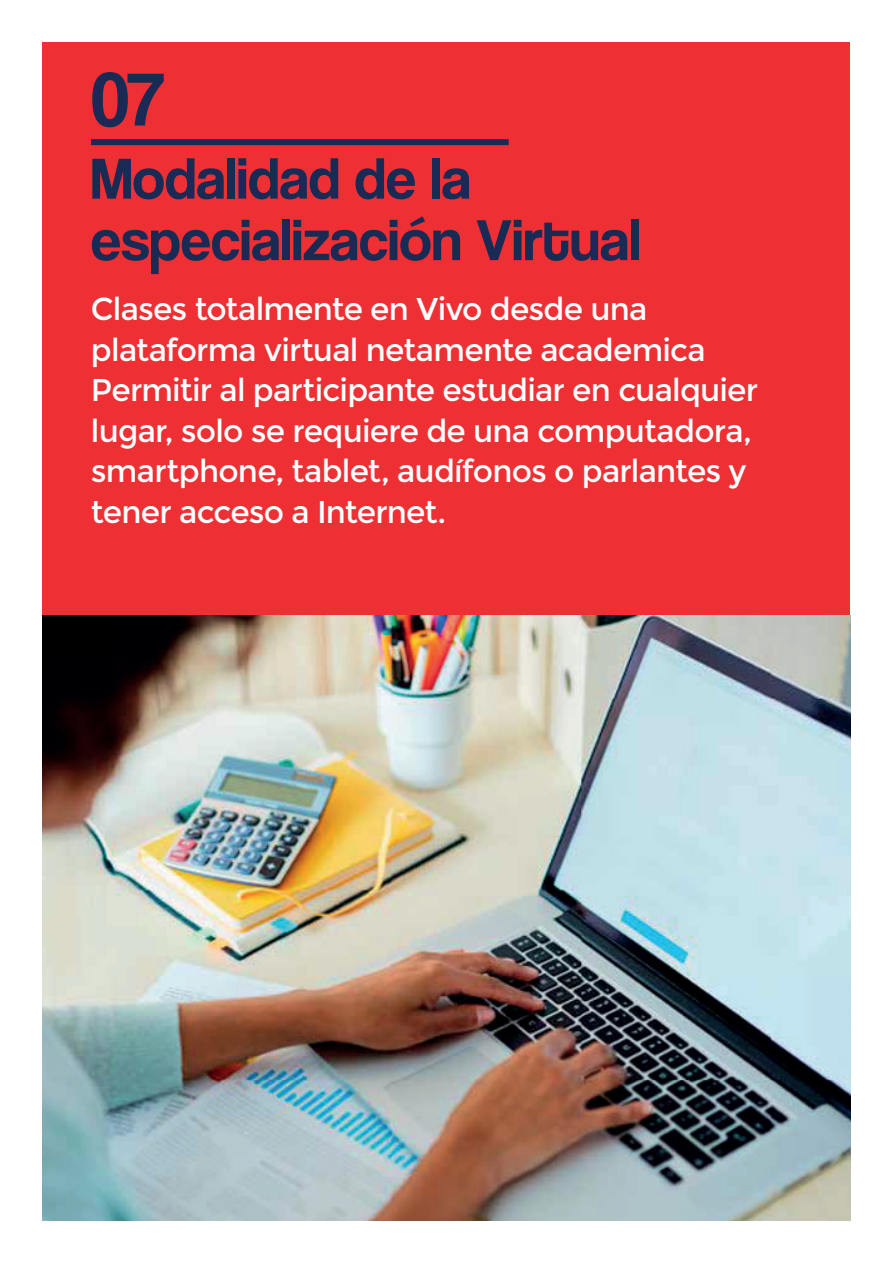
<style>
.page{position:relative;width:893px;height:1263px;background:#fff}
.page>*{position:absolute;margin:0;border:0;box-sizing:border-box;transform-origin:0 0}
.t1{font:78px "Coolvetica Rg";color:#192b54}
.t2{font:60px "Coolvetica Rg";color:#192b54}
.t3{font:31.5px/40.5px "Montserrat";letter-spacing:-.025em;color:#fff}
</style>
<div class="page">
<div style="left:43px;top:43px;width:807px;height:576px;background:#ee3034"></div>
<div style="left:91px;top:139px;width:418px;height:6px;background:#192b54"></div>
<img style="left:43px;top:616px;width:807px;height:604px">
<p class="t1" style="left:91px;top:54px;width:75px">07</p>
<p class="t2" style="left:91px;top:143px;width:381px">Modalidad de la</p>
<p class="t2" style="left:91px;top:205px;width:551px">especialización Virtual</p>
<p class="t3" style="left:91px;top:289px;width:669px">Clases totalmente en Vivo desde una plataforma virtual netamente academica Permitir al participante estudiar en cualquier lugar, solo se requiere de una computadora, smartphone, tablet, audífonos o parlantes y tener acceso a Internet.</p>
</div>
